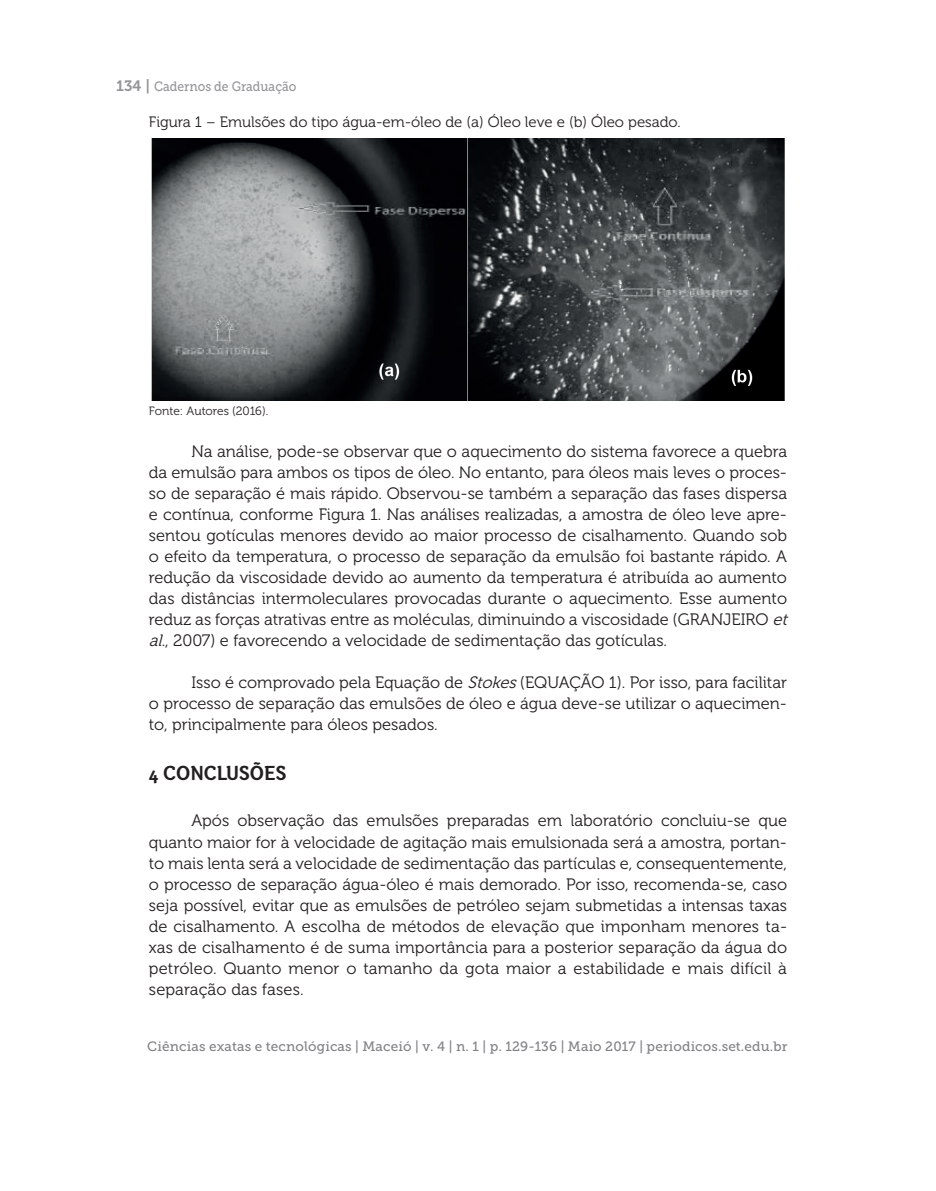
<style>
.page{position:relative;width:936px;height:1191px;background:#fff}
.page>*{position:absolute;margin:0;border:0;box-sizing:border-box;transform-origin:0 0}
.t1{font:21px "Otari Bold Limited";color:#231f20}
.t2{font:16.5px/21px "Museo 300";color:#231f20;text-align:justify}
.t3{font:15px "Museo 300";color:#231f20}
.t4{font:13.5px "Museo Slab 500";letter-spacing:.01em;color:#808285}
.t5{font:13.5px "Museo Slab 500";color:#939598;scale:.9 1}
.t6{font:12px "Museo 300";letter-spacing:-.005em;color:#231f20}
.s1{font-family:"Museo 700";font-size:15px}
.s2{font-style:italic}
</style>
<div class="page">
<img style="left:151px;top:138px;width:633px;height:262px">
<p class="t5" style="left:116px;top:79px;width:202px"><span class="s1">134 |</span> Cadernos de Graduação</p>
<p class="t3" style="left:149px;top:114px;width:533px">Figura 1 – Emulsões do tipo água-em-óleo de (a) Óleo leve e (b) Óleo pesado.</p>
<p class="t6" style="left:149px;top:404px;width:121px">Fonte: Autores (2016).</p>
<p class="t2" style="left:149px;top:441px;width:644px;text-align:left;text-indent:43px">Na análise, pode-se observar que o aquecimento do sistema favorece a quebra da emulsão para ambos os tipos de óleo. No entanto, para óleos mais leves o proces&shy;so de separação é mais rápido. Observou-se também a separação das fases dispersa e contínua, conforme Figura 1. Nas análises realizadas, a amostra de óleo leve apre&shy;sentou gotículas menores devido ao maior processo de cisalhamento. Quando sob o efeito da temperatura, o processo de separação da emulsão foi bastante rápido. A redução da viscosidade devido ao aumento da temperatura é atribuída ao aumento das distâncias intermoleculares provocadas durante o aquecimento. Esse aumento reduz as forças atrativas entre as moléculas, diminuindo a viscosidade (GRANJEIRO <span class="s2">et al</span>., 2007) e favorecendo a velocidade de sedimentação das gotículas.</p>
<p class="t2" style="left:149px;top:672px;width:639px;text-indent:43px">Isso é comprovado pela Equação de <span class="s2">Stokes</span>(EQUAÇÃO 1). Por isso, para facilitar o processo de separação das emulsões de óleo e água deve-se utilizar o aquecimen&shy;to, principalmente para óleos pesados.</p>
<p class="t1" style="left:149px;top:760px;width:139px">4 CONCLUSÕES</p>
<p class="t2" style="left:149px;top:810px;width:639px;text-indent:43px">Após observação das emulsões preparadas em laboratório concluiu-se que quanto maior for à velocidade de agitação mais emulsionada será a amostra, portan&shy;to mais lenta será a velocidade de sedimentação das partículas e, consequentemente, o processo de separação água-óleo é mais demorado. Por isso, recomenda-se, caso seja possível, evitar que as emulsões de petróleo sejam submetidas a intensas taxas de cisalhamento. A escolha de métodos de elevação que imponham menores ta&shy;xas de cisalhamento é de suma importância para a posterior separação da água do petróleo. Quanto menor o tamanho da gota maior a estabilidade e mais difícil à separação das fases.</p>
<p class="t4" style="left:147px;top:1039px;width:641px">Ciências exatas e tecnológicas | Maceió | v. 4 | n. 1 | p. 129-136 | Maio 2017 | periodicos.set.edu.br</p>
</div>
